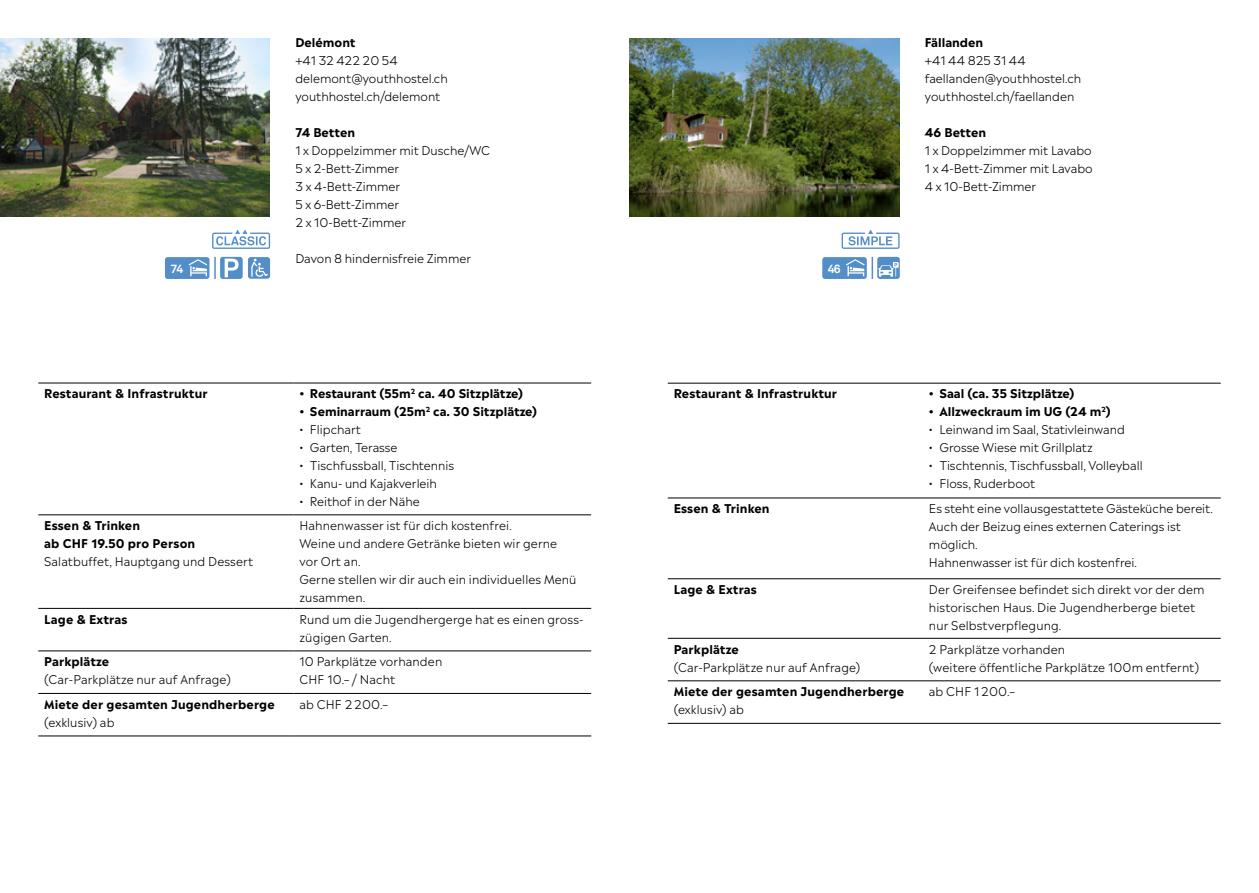
<style>
.page{position:relative;width:1259px;height:893px;background:#fff}
.page>*{position:absolute;margin:0;border:0;box-sizing:border-box;transform-origin:0 0}
.Legende_Light_6_5_P{font:300 12px/18px "Madera";letter-spacing:.005em;color:#000}
.Legende_Light_6_5_P-2{font:700 12px/18px "Madera";letter-spacing:.01em;color:#000}
.Lauftext_8pt{font:300 12px "Madera";color:#000}
.Lauftext_8pt-2{font:700 12px "Madera";color:#000}
.t1{font:700 12px "Akkurat";color:#fff}
.s1{font-weight:300}
</style>
<div class="page">
<img style="left:0;top:38px;width:270px;height:178px">
<img style="left:629px;top:38px;width:270px;height:178px">
<hr style="left:38px;top:383px;width:255px;height:1px;background:#000">
<hr style="left:293px;top:383px;width:298px;height:1px;background:#000">
<hr style="left:38px;top:514px;width:255px;height:1px;background:#000">
<hr style="left:293px;top:514px;width:298px;height:1px;background:#000">
<hr style="left:38px;top:608px;width:255px;height:1px;background:#000">
<hr style="left:293px;top:608px;width:298px;height:1px;background:#000">
<hr style="left:38px;top:736px;width:255px;height:1px;background:#000">
<hr style="left:293px;top:736px;width:298px;height:1px;background:#000">
<hr style="left:38px;top:651px;width:255px;height:1px;background:#000">
<hr style="left:293px;top:651px;width:298px;height:1px;background:#000">
<hr style="left:38px;top:693px;width:255px;height:1px;background:#000">
<hr style="left:293px;top:693px;width:298px;height:1px;background:#000">
<hr style="left:668px;top:383px;width:255px;height:1px;background:#000">
<hr style="left:923px;top:383px;width:297px;height:1px;background:#000">
<hr style="left:668px;top:498px;width:255px;height:1px;background:#000">
<hr style="left:923px;top:498px;width:297px;height:1px;background:#000">
<hr style="left:668px;top:578px;width:255px;height:1px;background:#000">
<hr style="left:923px;top:578px;width:297px;height:1px;background:#000">
<hr style="left:668px;top:723px;width:255px;height:1px;background:#000">
<hr style="left:923px;top:723px;width:297px;height:1px;background:#000">
<hr style="left:668px;top:638px;width:255px;height:1px;background:#000">
<hr style="left:923px;top:638px;width:297px;height:1px;background:#000">
<hr style="left:668px;top:680px;width:255px;height:1px;background:#000">
<hr style="left:923px;top:680px;width:297px;height:1px;background:#000">
<svg style="left:212px;top:230px;width:58px;height:19px"></svg>
<div style="left:165px;top:257px;width:44px;height:22px;background:#538ec8;border-radius:3px"></div>
<svg style="left:189px;top:259px;width:18px;height:17px"></svg>
<div style="left:248px;top:257px;width:22px;height:22px;background:#538ec8;border-radius:3px"></div>
<svg style="left:251px;top:259px;width:17px;height:18px"></svg>
<svg style="left:220px;top:257px;width:22px;height:22px"></svg>
<svg style="left:225px;top:259px;width:13px;height:18px"></svg>
<hr style="left:214px;top:257px;width:2px;height:22px;background:#538ec8">
<svg style="left:841px;top:230px;width:58px;height:19px"></svg>
<div style="left:822px;top:257px;width:45px;height:22px;background:#538ec8;border-radius:3px"></div>
<svg style="left:846px;top:259px;width:18px;height:17px"></svg>
<div style="left:877px;top:257px;width:22px;height:22px;background:#538ec8;border-radius:3px"></div>
<svg style="left:878px;top:262px;width:20px;height:15px"></svg>
<hr style="left:871px;top:257px;width:2px;height:22px;background:#538ec8">
<p class="Lauftext_8pt-2" style="left:295px;top:33px;width:62px">Delémont</p>
<p class="Lauftext_8pt" style="left:295px;top:52px;width:104px">+41 32 422 20 54</p>
<p class="Lauftext_8pt" style="left:295px;top:70px;width:154px">delemont@youthhostel.ch</p>
<p class="Lauftext_8pt" style="left:295px;top:88px;width:146px">youthhostel.ch/delemont</p>
<p class="Lauftext_8pt-2" style="left:295px;top:123px;width:61px">74 Betten</p>
<p class="Lauftext_8pt" style="left:295px;top:142px;width:196px">1 x Doppelzimmer mit Dusche/WC</p>
<p class="Lauftext_8pt" style="left:295px;top:160px;width:105px">5 x 2-Bett-Zimmer</p>
<p class="Lauftext_8pt" style="left:295px;top:178px;width:106px">3 x 4-Bett-Zimmer</p>
<p class="Lauftext_8pt" style="left:295px;top:196px;width:105px">5 x 6-Bett-Zimmer</p>
<p class="Lauftext_8pt" style="left:295px;top:214px;width:112px">2 x 10-Bett-Zimmer</p>
<p class="Lauftext_8pt" style="left:295px;top:250px;width:177px">Davon 8 hindernisfreie Zimmer</p>
<p class="t1" style="left:170px;top:261px;width:15px">74</p>
<p class="t1" style="left:827px;top:261px;width:15px">46</p>
<p class="Lauftext_8pt-2" style="left:925px;top:33px;width:60px">Fällanden</p>
<p class="Lauftext_8pt" style="left:925px;top:52px;width:103px">+41 44 825 31 44</p>
<p class="Lauftext_8pt" style="left:925px;top:70px;width:158px">faellanden@youthhostel.ch</p>
<p class="Lauftext_8pt" style="left:925px;top:88px;width:151px">youthhostel.ch/faellanden</p>
<p class="Lauftext_8pt-2" style="left:925px;top:123px;width:63px">46 Betten</p>
<p class="Lauftext_8pt" style="left:925px;top:142px;width:168px">1 x Doppelzimmer mit Lavabo</p>
<p class="Lauftext_8pt" style="left:925px;top:160px;width:169px">1 x 4-Bett-Zimmer mit Lavabo</p>
<p class="Lauftext_8pt" style="left:925px;top:178px;width:113px">4 x 10-Bett-Zimmer</p>
<p class="Legende_Light_6_5_P-2" style="left:44px;top:384px;width:165px">Restaurant &amp; Infrastruktur</p>
<p class="Legende_Light_6_5_P-2" style="left:299px;top:384px;width:225px">• Restaurant (55m<sup>2</sup> ca. 40 Sitzplätze)</p>
<p class="Legende_Light_6_5_P-2" style="left:299px;top:402px;width:239px">• Seminarraum (25m<sup>2</sup> ca. 30 Sitzplätze)</p>
<p class="Legende_Light_6_5_P" style="left:299px;top:420px;width:63px">• Flipchart</p>
<p class="Legende_Light_6_5_P" style="left:299px;top:438px;width:100px">• Garten, Terasse</p>
<p class="Legende_Light_6_5_P" style="left:299px;top:456px;width:156px">• Tischfussball, Tischtennis</p>
<p class="Legende_Light_6_5_P" style="left:299px;top:474px;width:139px">• Kanu- und Kajakverleih</p>
<p class="Legende_Light_6_5_P" style="left:299px;top:492px;width:122px">• Reithof in der Nähe</p>
<p class="Legende_Light_6_5_P-2" style="left:44px;top:516px;width:97px">Essen &amp; Trinken</p>
<p class="Legende_Light_6_5_P-2" style="left:44px;top:534px;width:152px">ab CHF 19.50 pro Person</p>
<p class="Legende_Light_6_5_P" style="left:44px;top:552px;width:211px">Salatbuffet, Hauptgang und Dessert</p>
<p class="Legende_Light_6_5_P" style="left:299px;top:516px;width:214px">Hahnenwasser ist für dich kostenfrei.</p>
<p class="Legende_Light_6_5_P" style="left:299px;top:534px;width:259px">Weine und andere Getränke bieten wir gerne vor Ort an.</p>
<p class="Legende_Light_6_5_P" style="left:299px;top:570px;width:278px">Gerne stellen wir dir auch ein individuelles Menü zusammen.</p>
<p class="Legende_Light_6_5_P-2" style="left:44px;top:609px;width:85px">Lage &amp; Extras</p>
<p class="Legende_Light_6_5_P" style="left:299px;top:610px;width:285px">Rund um die Jugendhergerge hat es einen gross&shy;zügigen Garten.</p>
<p class="Legende_Light_6_5_P-2" style="left:44px;top:652px;width:66px">Parkplätze</p>
<p class="Legende_Light_6_5_P" style="left:44px;top:670px;width:188px">(Car-Parkplätze nur auf Anfrage)</p>
<p class="Legende_Light_6_5_P" style="left:299px;top:652px;width:144px">10 Parkplätze vorhanden</p>
<p class="Legende_Light_6_5_P" style="left:299px;top:670px;width:97px">CHF 10.– / Nacht</p>
<p class="Legende_Light_6_5_P-2" style="left:44px;top:694px;width:232px">Miete der gesamten Jugendherberge <span class="s1">(exklusiv) ab</span></p>
<p class="Legende_Light_6_5_P" style="left:299px;top:695px;width:90px">ab CHF 2 200.–</p>
<p class="Legende_Light_6_5_P-2" style="left:674px;top:384px;width:165px">Restaurant &amp; Infrastruktur</p>
<p class="Legende_Light_6_5_P-2" style="left:929px;top:384px;width:147px">• Saal (ca. 35 Sitzplätze)</p>
<p class="Legende_Light_6_5_P-2" style="left:929px;top:402px;width:183px">• Allzweckraum im UG (24 m<sup>2</sup>)</p>
<p class="Legende_Light_6_5_P" style="left:929px;top:420px;width:197px">• Leinwand im Saal, Stativleinwand</p>
<p class="Legende_Light_6_5_P" style="left:929px;top:438px;width:165px">• Grosse Wiese mit Grillplatz</p>
<p class="Legende_Light_6_5_P" style="left:929px;top:456px;width:215px">• Tischtennis, Tischfussball, Volleyball</p>
<p class="Legende_Light_6_5_P" style="left:929px;top:474px;width:108px">• Floss, Ruderboot</p>
<p class="Legende_Light_6_5_P-2" style="left:674px;top:499px;width:97px">Essen &amp; Trinken</p>
<p class="Legende_Light_6_5_P" style="left:929px;top:499px;width:286px">Es steht eine vollausgestattete Gästeküche bereit.</p>
<p class="Legende_Light_6_5_P" style="left:929px;top:517px;width:253px">Auch der Beizug eines externen Caterings ist möglich.</p>
<p class="Legende_Light_6_5_P" style="left:929px;top:553px;width:209px">Hahnenwasser ist für dich kostenfrei.</p>
<p class="Legende_Light_6_5_P-2" style="left:674px;top:580px;width:85px">Lage &amp; Extras</p>
<p class="Legende_Light_6_5_P" style="left:929px;top:580px;width:277px">Der Greifensee befindet sich direkt vor der dem historischen Haus. Die Jugendherberge bietet nur Selbstverpflegung.</p>
<p class="Legende_Light_6_5_P-2" style="left:674px;top:639px;width:66px">Parkplätze</p>
<p class="Legende_Light_6_5_P" style="left:674px;top:657px;width:188px">(Car-Parkplätze nur auf Anfrage)</p>
<p class="Legende_Light_6_5_P" style="left:929px;top:639px;width:138px">2 Parkplätze vorhanden</p>
<p class="Legende_Light_6_5_P" style="left:929px;top:657px;width:272px">(weitere öffentliche Parkplätze 100m entfernt)</p>
<p class="Legende_Light_6_5_P-2" style="left:674px;top:682px;width:232px">Miete der gesamten Jugendherberge <span class="s1">(exklusiv) ab</span></p>
<p class="Legende_Light_6_5_P" style="left:929px;top:682px;width:87px">ab CHF 1 200.–</p>
</div>
